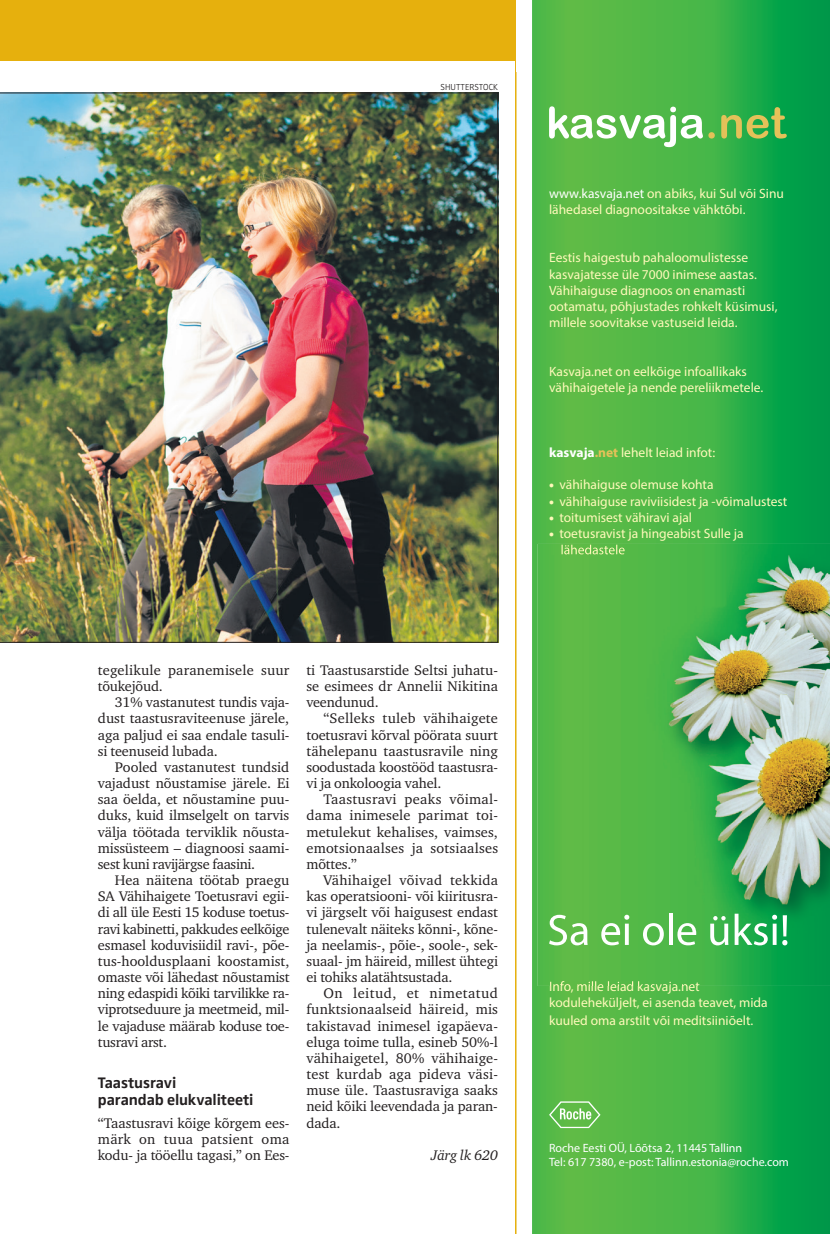
<style>
.page{position:relative;width:830px;height:1234px;background:#fff}
.page>*{position:absolute;margin:0;border:0;box-sizing:border-box;transform-origin:0 0}
.t1{font:700 15.75px/16.5px "Zwo Pro";letter-spacing:-.01em;color:#231f20}
.t2{font:14.25px/16.2px "Charter ITC";letter-spacing:-.01em;color:#231f20;text-align:justify}
.t3{font:14.25px/16.2px "Charter ITC";letter-spacing:.015em;color:#231f20}
.t4{font:italic 14.25px "Charter ITC";letter-spacing:-.01em;color:#231f20}
.t5{font:13.5px/16.2px "Myriad Pro";color:#fff9ba}
.t6{font:12px/14.4px "Myriad Pro";color:#fff}
.t7{font:300 9px "Zwo Pro";color:#231f20}
.s1{color:#fff}
.s2{font-weight:700;color:#fff}
.s3{font-weight:700;color:#e4c159}
.s4{font-weight:900}
</style>
<div class="page">
<div style="left:0;top:0;width:514px;height:60px;background:#e6b00d"></div>
<hr style="left:514px;top:0;width:2px;height:1233px;background:#e6b00d">
<svg style="left:532px;top:0;width:297px;height:1233px;background:#3ab148"></svg>
<svg style="left:549px;top:1101px;width:51px;height:26px"></svg>
<svg style="left:549px;top:106px;width:153px;height:41px"></svg>
<svg style="left:708px;top:132px;width:6px;height:6px"></svg>
<svg style="left:721px;top:107px;width:65px;height:31px;background:#6db34f"></svg>
<img style="left:537px;top:544px;width:292px;height:441px">
<img style="left:549px;top:544px;width:75px;height:10px">
<img style="left:550px;top:980px;width:149px;height:5px">
<svg style="left:549px;top:914px;width:38px;height:31px"></svg>
<svg style="left:601px;top:914px;width:28px;height:31px"></svg>
<svg style="left:642px;top:922px;width:21px;height:23px"></svg>
<svg style="left:668px;top:913px;width:4px;height:31px"></svg>
<svg style="left:677px;top:922px;width:19px;height:23px"></svg>
<svg style="left:710px;top:915px;width:18px;height:30px"></svg>
<svg style="left:734px;top:913px;width:53px;height:32px"></svg>
<img style="left:0;top:93px;width:497px;height:549px">
<p class="t7" style="left:440px;top:82px;width:59px">SHUTTERSTOCK</p>
<p class="t3" style="left:98px;top:661px;width:193px">tegelikule paranemisele suur tõukejõud.</p>
<p class="t2" style="left:98px;top:694px;width:193px;text-indent:17px">31% vastanutest tundis vaja&shy;dust taastusraviteenuse järele, aga paljud ei saa endale tasuli&shy;si teenuseid lubada.</p>
<p class="t2" style="left:98px;top:758px;width:193px;text-indent:17px">Pooled vastanutest tundsid vajadust nõustamise järele. Ei saa öelda, et nõustamine puu&shy;duks, kuid ilmselgelt on tarvis välja töötada terviklik nõusta&shy;missüsteem – diagnoosi saami&shy;sest kuni ravijärgse faasini.</p>
<p class="t2" style="left:98px;top:871px;width:193px;text-indent:17px">Hea näitena töötab praegu SA Vähihaigete Toetusravi egii&shy;di all üle Eesti 15 koduse toetus&shy;ravi kabinetti, pakkudes eelkõige esmasel koduvisiidil ravi-, põe&shy;tus-hooldusplaani koostamist, omaste või lähedast nõustamist ning edaspidi kõiki tarvilikke ra&shy;viprotseduure ja meetmeid, mil&shy;le vajaduse määrab koduse toe&shy;tusravi arst.</p>
<p class="t1" style="left:98px;top:1074px;width:157px">Taastusravi<br>parandab elukvaliteeti</p>
<p class="t2" style="left:98px;top:1114px;width:193px">“Taastusravi kõige kõrgem ees&shy;märk on tuua patsient oma kodu- ja tööellu tagasi,” on Ees-</p>
<p class="t2" style="left:306px;top:661px;width:193px">ti Taastusarstide Seltsi juhatu&shy;se esimees dr Annelii Nikitina veendunud.</p>
<p class="t2" style="left:306px;top:710px;width:193px;text-indent:17px">“Selleks tuleb vähihaigete toetusravi kõrval pöörata suurt tähelepanu taastusravile ning soodustada koostööd taastusra&shy;vi ja onkoloogia vahel.</p>
<p class="t2" style="left:306px;top:791px;width:193px;text-indent:17px">Taastusravi peaks võimal&shy;dama inimesele parimat toi&shy;metulekut kehalises, vaimses, emotsionaalses ja sotsiaalses mõttes.”</p>
<p class="t2" style="left:306px;top:871px;width:193px;text-indent:17px">Vähihaigel võivad tekkida kas operatsiooni- või kiiritusra&shy;vi järgselt või haigusest endast tulenevalt näiteks kõnni-, kõne&shy;ja neelamis-, põie-, soole-, sek&shy;suaal- jm häireid, millest ühtegi ei tohiks alatähtsustada.</p>
<p class="t2" style="left:306px;top:985px;width:193px;text-indent:17px">On leitud, et nimetatud funktsionaalseid häireid, mis takistavad inimesel igapäeva&shy;eluga toime tulla, esineb 50%-l vähihaigetel, 80% vähihaige&shy;test kurdab aga pideva väsi&shy;muse üle. Taastusraviga saaks neid kõiki leevendada ja paran&shy;dada.</p>
<p class="t4" style="left:431px;top:1145px;width:68px">Järg lk 620</p>
<p class="t5" style="left:549px;top:185px;width:236px"><span class="s1">www.kasvaja.net</span> on abiks, kui Sul või Sinu lähedasel diagnoositakse vähktõbi.</p>
<p class="t5" style="left:549px;top:249px;width:230px">Eestis haigestub pahaloomulistesse kasvajatesse üle 7000 inimese aastas.<br>Vähihaiguse diagnoos on enamasti ootamatu, põhjustades rohkelt küsimusi, millele soovitakse vastuseid leida.</p>
<p class="t5" style="left:549px;top:363px;width:215px">Kasvaja.net on eelkõige infoallikaks vähihaigetele ja nende pereliikmetele.</p>
<p class="t5" style="left:549px;top:444px;width:167px"><span class="s2">kasvaja</span><span class="s3">.net</span> lehelt leiad infot:</p>
<p class="t5" style="left:549px;top:476px;width:166px"><span class="s4">•</span> vähihaiguse olemuse kohta</p>
<p class="t5" style="left:549px;top:492px;width:240px"><span class="s4">•</span> vähihaiguse raviviisidest ja -võimalustest</p>
<p class="t5" style="left:549px;top:509px;width:144px"><span class="s4">•</span> toitumisest vähiravi ajal</p>
<p class="t5" style="left:549px;top:525px;width:196px"><span class="s4">•</span> toetusravist ja hingeabist Sulle ja</p>
<p class="t5" style="left:549px;top:977px;width:220px">Info, mille leiad kasvaja.net koduleheküljelt, ei asenda teavet, mida</p>
<p class="t5" style="left:549px;top:1011px;width:206px">kuuled oma arstilt või meditsiiniõelt.</p>
<p class="t6" style="left:549px;top:1139px;width:241px">Roche Eesti OÜ, Lõõtsa 2, 11445 Tallinn<br>Tel: 617 7380, e-post: Tallinn.estonia@roche.com</p>
</div>
